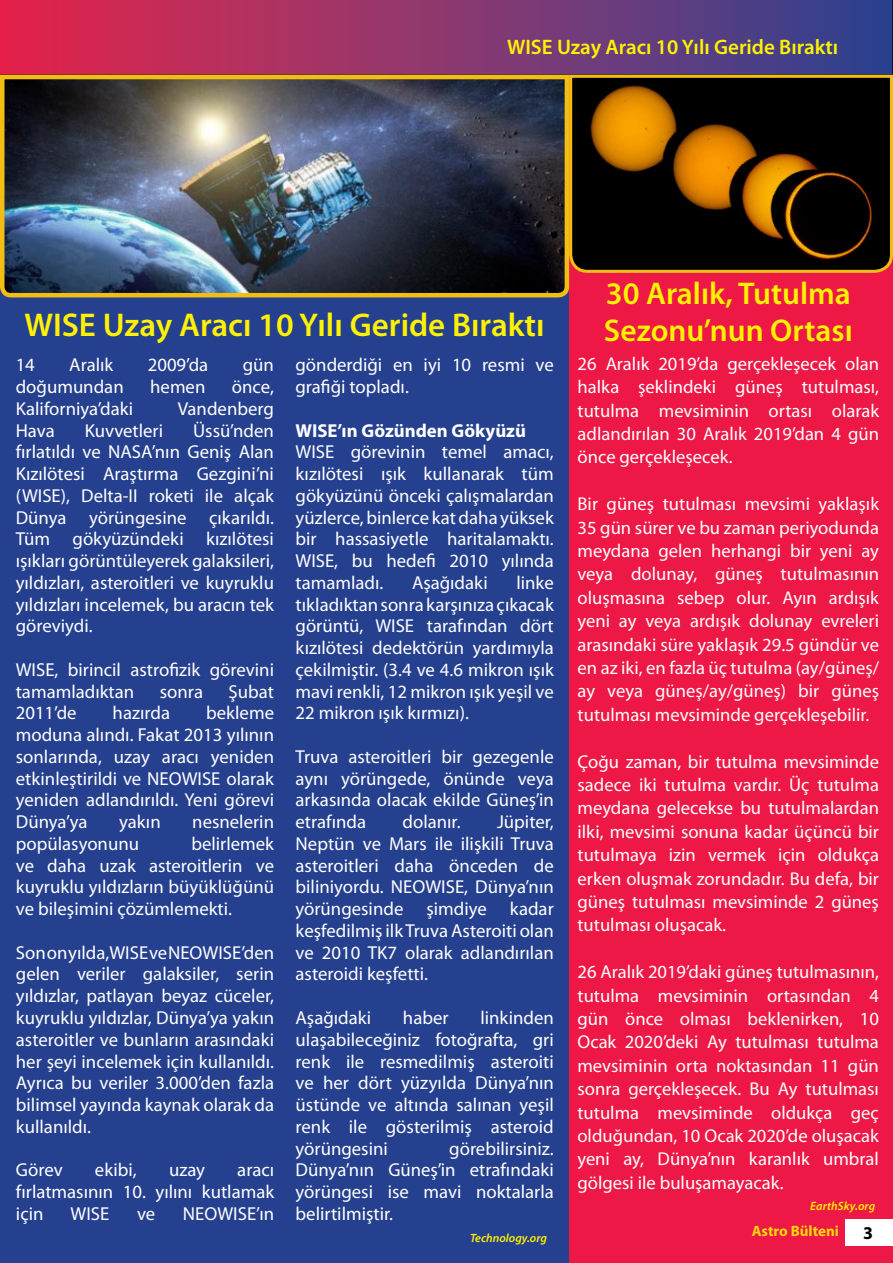
<style>
.page{position:relative;width:893px;height:1263px;background:#fff}
.page>*{position:absolute;margin:0;border:0;box-sizing:border-box;transform-origin:0 0}
.t1{font:600 33px "Myriad Pro";color:#fff200}
.t2{font:600 31.5px/37.5px "Myriad Pro";color:#fff200}
.t3{font:600 21px "Myriad Pro";color:#fff200}
.t4{font:18.75px/21.8px "Myriad Pro";color:#fff;text-align:justify}
.t5{font:700 18.75px "Myriad Pro";color:#fff}
.t6{font:18.6px/23.4px "Myriad Pro";color:#fff;text-align:justify}
.t7{font:700 18px "Myriad Pro";color:#000}
.t8{font:700 15px "Myriad Pro";color:#fed70e}
.t9{font:italic 600 12px "Myriad Pro";color:#fff200}
</style>
<div class="page">
<div style="left:0;top:75px;width:578px;height:1188px;background:#25408f"></div>
<div style="left:569px;top:75px;width:324px;height:1188px;background:#ed1845"></div>
<svg style="left:0;top:0;width:893px;height:73px"></svg>
<div style="left:846px;top:1219px;width:47px;height:26px;background:#fff"></div>
<img style="left:0;top:73px;width:570px;height:225px">
<svg style="left:568px;top:73px;width:325px;height:201px"></svg>
<p class="t3" style="left:507px;top:34px;width:333px">WISE Uzay Aracı 10 Yılı Geride Bıraktı</p>
<h1 class="t1" style="left:24px;top:304px;width:522px">WISE Uzay Aracı 10 Yılı Geride Bıraktı</h1>
<p class="t4" style="left:16px;top:354px;width:21px">14</p>
<p class="t4" style="left:69px;top:354px;width:46px">Aralık</p>
<p class="t4" style="left:148px;top:354px;width:62px">2009’da</p>
<p class="t4" style="left:243px;top:354px;width:33px">gün</p>
<p class="t4" style="left:16px;top:376px;width:110px">doğumundan</p>
<p class="t4" style="left:150px;top:376px;width:57px">hemen</p>
<p class="t4" style="left:232px;top:376px;width:44px">önce,</p>
<p class="t4" style="left:16px;top:397px;width:119px">Kaliforniya’daki</p>
<p class="t4" style="left:178px;top:397px;width:98px">Vandenberg</p>
<p class="t4" style="left:16px;top:419px;width:41px">Hava</p>
<p class="t4" style="left:85px;top:419px;width:80px">Kuvvetleri</p>
<p class="t4" style="left:16px;top:419px;width:260px;text-indent:178px">Üssü’nden fırlatıldı ve NASA’nın Geniş Alan Kızılötesi Araştırma Gezgini’ni (WISE), Delta-II roketi ile alçak Dünya yörüngesine çıkarıldı.<br>Tüm gökyüzündeki kızılötesi ışıkları görüntüleyerek galaksileri, yıldızları, asteroitleri ve kuyruklu yıldızları incelemek, bu aracın tek göreviydi.</p>
<p class="t4" style="left:16px;top:658px;width:260px">WISE, birincil astrofizik görevini tamamladıktan</p>
<p class="t4" style="left:160px;top:680px;width:45px">sonra</p>
<p class="t4" style="left:229px;top:680px;width:47px">Şubat</p>
<p class="t4" style="left:16px;top:702px;width:260px;text-indent:190px">bekleme moduna alındı. Fakat 2013 yılının sonlarında, uzay aracı yeniden etkinleştirildi ve NEOWISE olarak yeniden adlandırıldı. Yeni görevi Dünya’ya</p>
<p class="t4" style="left:16px;top:702px;width:62px">2011’de</p>
<p class="t4" style="left:113px;top:702px;width:59px">hazırda</p>
<p class="t4" style="left:119px;top:811px;width:43px">yakın</p>
<p class="t4" style="left:192px;top:811px;width:83px">nesnelerin</p>
<p class="t4" style="left:16px;top:832px;width:125px">popülasyonunu</p>
<p class="t4" style="left:16px;top:832px;width:260px;text-indent:176px">belirlemek ve daha uzak asteroitlerin ve kuyruklu yıldızların büyüklüğünü ve bileşimini çözümlemekti.</p>
<p class="t4" style="left:16px;top:941px;width:260px">Sononyılda,WISEveNEOWISE’den gelen veriler galaksiler, serin yıldızlar, patlayan beyaz cüceler, kuyruklu yıldızlar, Dünya’ya yakın asteroitler ve bunların arasındaki her şeyi incelemek için kullanıldı.<br>Ayrıca bu veriler 3.000’den fazla bilimsel yayında kaynak olarak da kullanıldı.</p>
<p class="t4" style="left:16px;top:1159px;width:48px">Görev</p>
<p class="t4" style="left:95px;top:1159px;width:43px">ekibi,</p>
<p class="t4" style="left:169px;top:1159px;width:38px">uzay</p>
<p class="t4" style="left:16px;top:1159px;width:260px;text-indent:221px">aracı fırlatmasının 10. yılını kutlamak için</p>
<p class="t4" style="left:71px;top:1202px;width:40px">WISE</p>
<p class="t4" style="left:137px;top:1202px;width:20px">ve</p>
<p class="t4" style="left:183px;top:1202px;width:93px">NEOWISE’ın</p>
<p class="t4" style="left:295px;top:354px;width:260px">gönderdiği en iyi 10 resmi ve grafiği topladı.</p>
<p class="t5" style="left:295px;top:418px;width:232px">WISE’ın Gözünden Gökyüzü</p>
<p class="t4" style="left:295px;top:441px;width:260px">WISE görevinin temel amacı, kızılötesi ışık kullanarak tüm gökyüzünü önceki çalışmalardan yüzlerce,binlerce katdaha yüksek bir hassasiyetle haritalamaktı.<br>WISE, bu hedefi 2010 yılında tamamladı.</p>
<p class="t4" style="left:296px;top:571px;width:260px;text-indent:221px">linke tıkladıktansonra karşınıza çıkacak görüntü, WISE tarafından dört kızılötesi dedektörün yardımıyla çekilmiştir. (3.4 ve 4.6 mikron ışık mavi renkli, 12 mikron ışık yeşil ve 22 mikron ışık kırmızı).</p>
<p class="t4" style="left:296px;top:745px;width:260px">Truva asteroitleri bir gezegenle aynı yörüngede, önünde veya arkasında olacak ekilde Güneş’in etrafında</p>
<p class="t4" style="left:412px;top:571px;width:77px">Aşağıdaki</p>
<p class="t4" style="left:402px;top:811px;width:60px">dolanır.</p>
<p class="t4" style="left:296px;top:811px;width:260px;text-indent:201px">Jüpiter, Neptün ve Mars ile ilişkili Truva asteroitleri daha önceden de biliniyordu. NEOWISE, Dünya’nın yörüngesinde şimdiye kadar keşfedilmiş ilkTruva Asteroiti olan ve 2010 TK7 olarak adlandırılan asteroidi keşfetti.</p>
<p class="t4" style="left:296px;top:1006px;width:77px">Aşağıdaki</p>
<p class="t4" style="left:403px;top:1006px;width:47px">haber</p>
<p class="t4" style="left:296px;top:1006px;width:260px;text-indent:185px">linkinden ulaşabileceğiniz fotoğrafta, gri renk ile resmedilmiş asteroiti ve her dört yüzyılda Dünya’nın üstünde ve altında salınan yeşil renk ile gösterilmiş asteroid yörüngesini</p>
<p class="t4" style="left:296px;top:1137px;width:260px;text-indent:154px">görebilirsiniz.<br>Dünya’nın Güneş’in etrafındaki yörüngesi ise mavi noktalarla belirtilmiştir.</p>
<p class="t9" style="left:470px;top:1230px;width:79px">Technology.org</p>
<h2 class="t2" style="left:604px;top:274px;width:250px">30 Aralık, Tutulma<br>Sezonu’nun Ortası</h2>
<p class="t6" style="left:578px;top:352px;width:303px">26 Aralık 2019’da gerçekleşecek olan halka şeklindeki güneş tutulması, tutulma mevsiminin ortası olarak adlandırılan 30 Aralık 2019’dan 4 gün önce gerçekleşecek.</p>
<p class="t6" style="left:577px;top:492px;width:303px">Bir güneş tutulması mevsimi yaklaşık 35 gün sürer ve bu zaman periyodunda meydana gelen herhangi bir yeni ay veya dolunay, güneş tutulmasının oluşmasına sebep olur. Ayın ardışık yeni ay veya ardışık dolunay evreleri arasındaki süre yaklaşık 29.5 gündür ve en az iki, en fazla üç tutulma (ay/güneş/ ay veya güneş/ay/güneş) bir güneş tutulması mevsiminde gerçekleşebilir.</p>
<p class="t6" style="left:577px;top:749px;width:303px">Çoğu zaman, bir tutulma mevsiminde sadece iki tutulma vardır. Üç tutulma meydana gelecekse bu tutulmalardan ilki, mevsimi sonuna kadar üçüncü bir tutulmaya izin vermek için oldukça erken oluşmak zorundadır. Bu defa, bir güneş tutulması mevsiminde 2 güneş tutulması oluşacak.</p>
<p class="t6" style="left:577px;top:960px;width:303px">26 Aralık 2019’daki güneş tutulmasının, tutulma mevsiminin ortasından 4 gün önce olması beklenirken, 10<br>Ocak 2020’deki Ay tutulması tutulma mevsiminin orta noktasından 11 gün sonra gerçekleşecek. Bu Ay tutulması tutulma mevsiminde oldukça geç olduğundan, 10 Ocak 2020’de oluşacak yeni ay, Dünya’nın karanlık umbral gölgesi ile buluşamayacak.</p>
<p class="t9" style="left:810px;top:1199px;width:67px">EarthSky.org</p>
<p class="t8" style="left:752px;top:1221px;width:89px">Astro Bülteni</p>
<p class="t7" style="left:863px;top:1221px;width:11px">3</p>
</div>
